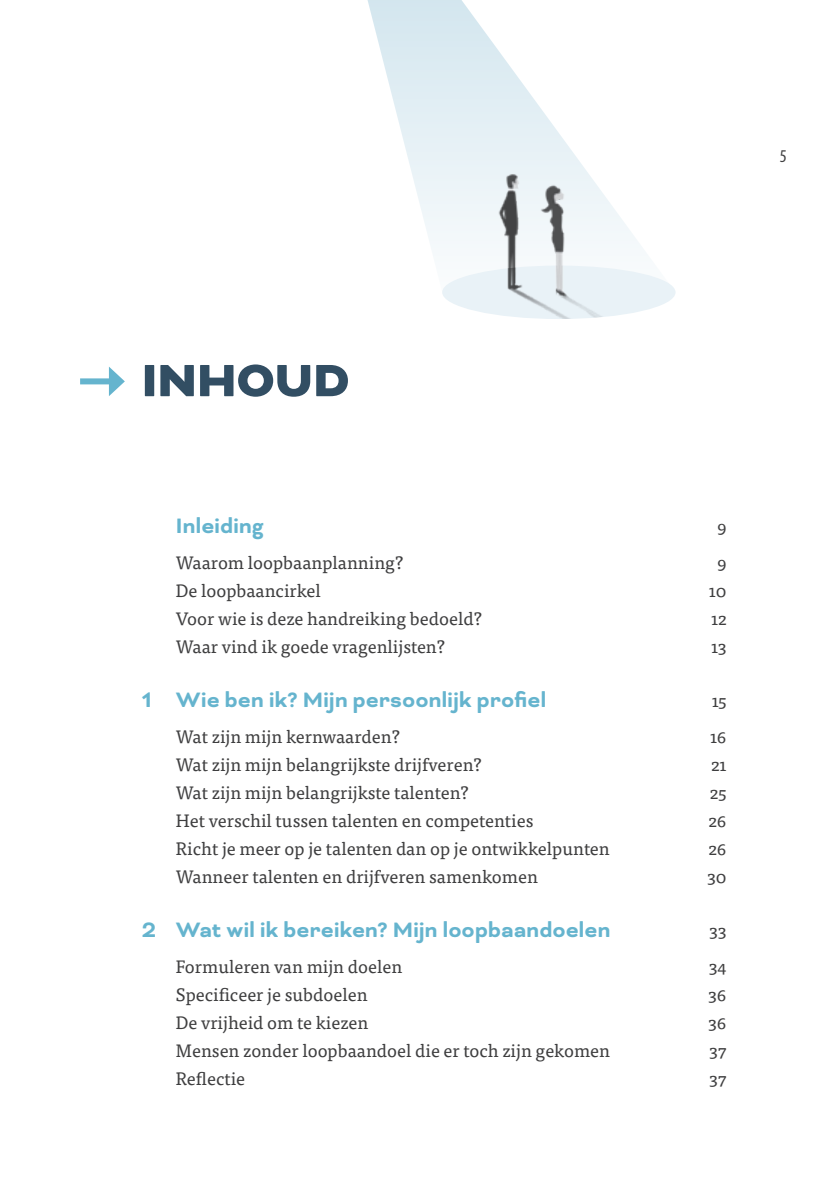
<style>
.page{position:relative;width:840px;height:1191px;background:#fff}
.page>*{position:absolute;margin:0;border:0;box-sizing:border-box;transform-origin:0 0}
.t1{font:900 52px "Bicyclette";letter-spacing:.005em;color:#324e63}
.t2{font:700 24px "Bicyclette";letter-spacing:.01em;color:#65b4ce}
.t3{font:18px "Tisa Pro";color:#3e3e3f}
.t4{font:condensed 18px "Myriad Pro";color:#3e3e3f}
.t5{font:17px "Tisa Pro";color:#3e3e3f}
</style>
<div class="page">
<svg style="left:80px;top:367px;width:45px;height:29px"></svg>
<svg style="left:367px;top:0;width:218px;height:248px"></svg>
<div style="left:442px;top:265px;width:233px;height:54px;background:#e9f2f7;border-radius:50%"></div>
<img style="left:482px;top:306px;width:176px;height:13px">
<img style="left:482px;top:169px;width:194px;height:137px">
<p class="t4" style="left:779px;top:145px;width:8px">5</p>
<h1 class="t1" style="left:142px;top:350px;width:209px">INHOUD</h1>
<h2 class="t2" style="left:176px;top:511px;width:89px">Inleiding</h2>
<p class="t5" style="left:716px;top:514px;width:11px">9</p>
<p class="t3" style="left:176px;top:549px;width:228px">Waarom loopbaanplanning?</p>
<p class="t5" style="left:716px;top:550px;width:11px">9</p>
<p class="t3" style="left:176px;top:577px;width:146px">De loopbaancirkel</p>
<p class="t5" style="left:708px;top:578px;width:19px">10</p>
<p class="t3" style="left:176px;top:605px;width:307px">Voor wie is deze handreiking bedoeld?</p>
<p class="t5" style="left:710px;top:606px;width:17px">12</p>
<p class="t3" style="left:176px;top:633px;width:270px">Waar vind ik goede vragenlijsten?</p>
<p class="t5" style="left:710px;top:634px;width:17px">13</p>
<h2 class="t2" style="left:142px;top:685px;width:405px">1 Wie ben ik? Mijn persoonlijk profiel</h2>
<p class="t5" style="left:711px;top:688px;width:16px">15</p>
<p class="t3" style="left:176px;top:723px;width:225px">Wat zijn mijn kernwaarden?</p>
<p class="t5" style="left:709px;top:725px;width:18px">16</p>
<p class="t3" style="left:176px;top:751px;width:307px">Wat zijn mijn belangrijkste drijfveren?</p>
<p class="t5" style="left:710px;top:752px;width:17px">21</p>
<p class="t3" style="left:176px;top:779px;width:294px">Wat zijn mijn belangrijkste talenten?</p>
<p class="t5" style="left:709px;top:780px;width:18px">25</p>
<p class="t3" style="left:176px;top:807px;width:359px">Het verschil tussen talenten en competenties</p>
<p class="t5" style="left:708px;top:808px;width:19px">26</p>
<p class="t3" style="left:176px;top:835px;width:435px">Richt je meer op je talenten dan op je ontwikkelpunten</p>
<p class="t5" style="left:708px;top:836px;width:19px">26</p>
<p class="t3" style="left:176px;top:863px;width:363px">Wanneer talenten en drijfveren samenkomen</p>
<p class="t5" style="left:707px;top:864px;width:21px">30</p>
<h2 class="t2" style="left:142px;top:915px;width:469px">2 Wat wil ik bereiken? Mijn loopbaandoelen</h2>
<p class="t5" style="left:709px;top:918px;width:18px">33</p>
<p class="t3" style="left:176px;top:953px;width:228px">Formuleren van mijn doelen</p>
<p class="t5" style="left:708px;top:954px;width:19px">34</p>
<p class="t3" style="left:176px;top:981px;width:193px">Specificeer je subdoelen</p>
<p class="t5" style="left:708px;top:982px;width:19px">36</p>
<p class="t3" style="left:176px;top:1009px;width:194px">De vrijheid om te kiezen</p>
<p class="t5" style="left:708px;top:1010px;width:19px">36</p>
<p class="t3" style="left:176px;top:1037px;width:435px">Mensen zonder loopbaandoel die er toch zijn gekomen</p>
<p class="t5" style="left:709px;top:1038px;width:18px">37</p>
<p class="t3" style="left:176px;top:1065px;width:71px">Reflectie</p>
<p class="t5" style="left:709px;top:1066px;width:18px">37</p>
</div>
